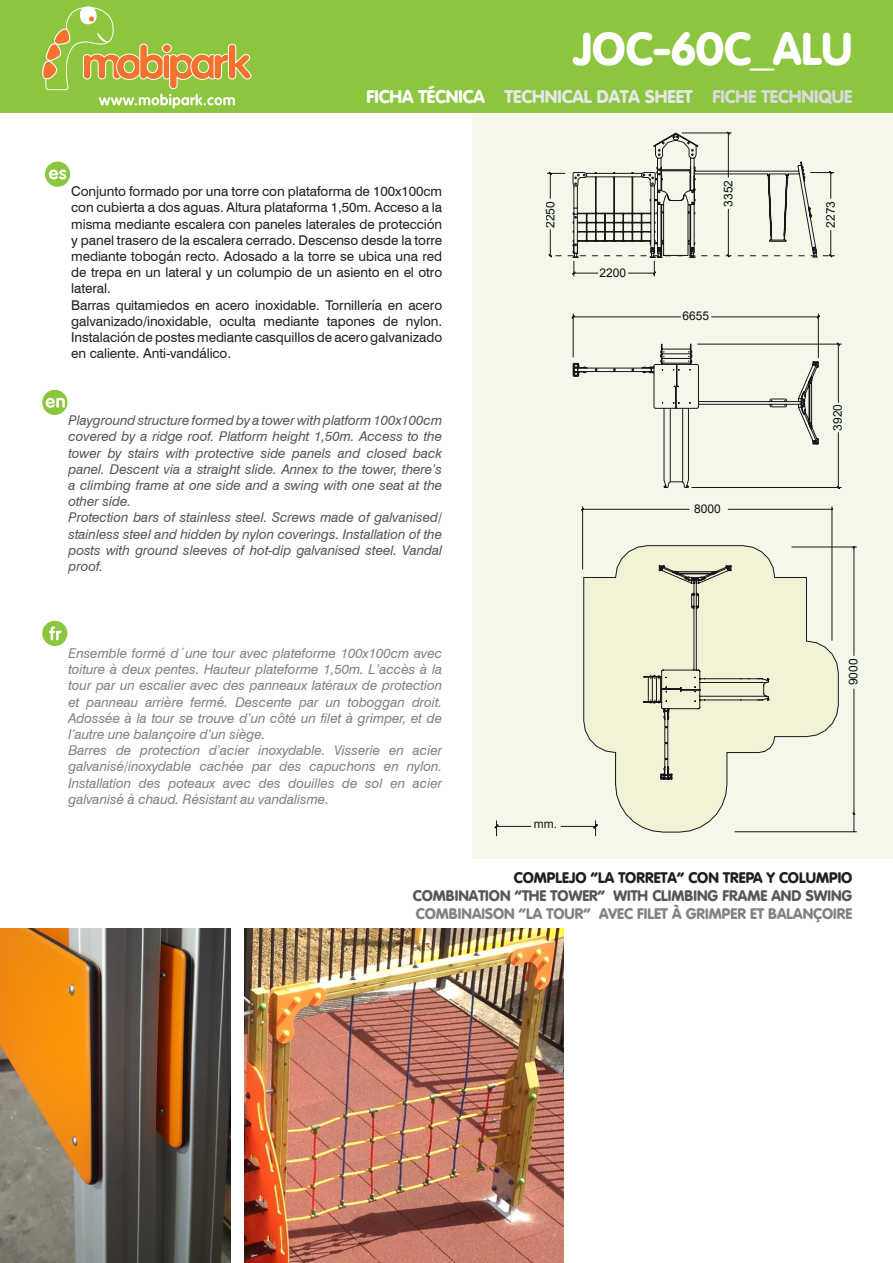
<style>
.page{position:relative;width:893px;height:1263px;background:#fff}
.page>*{position:absolute;margin:0;border:0;box-sizing:border-box;transform-origin:0 0}
.t1{font:900 45px "VAG Rounded Black S Si";color:#fff}
.t2{font:900 18px "VAG Rounded Black S Si";color:#e6e7e9}
.t3{font:900 15px "VAG Rounded Black S Si";color:#808285}
.t4{font:900 15px "VAG Rounded Black S Si";color:#57585a}
.t5{font:900 15px "VAG Rounded Black S Si";color:#231f20}
.t6{font:13.5px/16.2px "Swiss 721 BT";letter-spacing:-.005em;color:#231f20;text-align:justify}
.t7{font:italic 13.5px/16.2px "Swiss 721 BT";letter-spacing:-.005em;color:#808285;text-align:justify}
.t8{font:italic 13.5px/16.2px "Swiss 721 BT";letter-spacing:-.005em;color:#57585a;text-align:justify}
.t9{font:12px "Arial";color:#080d0d}
.t10{font:12px "Arial";color:#1a171c}
.s1{color:#fff}
.s2{color:#d9dadc}
</style>
<div class="page">
<div style="left:0;top:0;width:893px;height:113px;background:#8bc63e"></div>
<svg style="left:42px;top:6px;width:210px;height:103px"></svg>
<div style="left:45px;top:162px;width:25px;height:25px;background:#8bc63e;border-radius:50%"></div>
<svg style="left:49px;top:169px;width:17px;height:10px"></svg>
<div style="left:42px;top:621px;width:25px;height:25px;background:#8bc63e;border-radius:50%"></div>
<svg style="left:49px;top:626px;width:13px;height:14px"></svg>
<div style="left:42px;top:390px;width:25px;height:25px;background:#8bc63e;border-radius:50%"></div>
<svg style="left:46px;top:398px;width:19px;height:10px"></svg>
<div style="left:473px;top:113px;width:420px;height:745px;background:#f4f8e8"></div>
<img style="left:245px;top:928px;width:319px;height:335px">
<img style="left:0;top:928px;width:230px;height:335px">
<svg style="left:494px;top:131px;width:363px;height:705px"></svg>
<p class="t1" style="left:573px;top:22px;width:281px">JOC-60C_ALU</p>
<p class="t2" style="left:367px;top:85px;width:487px"><span class="s1">FICHA TÉCNICA</span> TECHNICAL DATA SHEET <span class="s2">FICHE TECHNIQUE</span></p>
<p class="t6" style="left:71px;top:183px;width:373px">Conjunto formado por una torre con plataforma de 100x100cm con cubierta a dos aguas. Altura plataforma 1,50m. Acceso a la misma mediante escalera con paneles laterales de protección y panel trasero de la escalera cerrado. Descenso desde la torre mediante tobogán recto. Adosado a la torre se ubica una red de trepa en un lateral y un columpio de un asiento en el otro lateral.</p>
<p class="t6" style="left:71px;top:296px;width:372px">Barras quitamiedos en acero inoxidable. Tornillería en acero galvanizado/inoxidable, oculta mediante tapones de nylon.<br>Instalación de postes mediante casquillos de acero galvanizado en caliente. Anti-vandálico.</p>
<p class="t8" style="left:68px;top:412px;width:375px">Playground structure formed by a tower with platform 100x100cm covered by a ridge roof. Platform height 1,50m. Access to the tower by stairs with protective side panels and closed back panel. Descent via a straight slide. Annex to the tower, there’s a climbing frame at one side and a swing with one seat at the other side.</p>
<p class="t8" style="left:68px;top:509px;width:375px">Protection bars of stainless steel. Screws made of galvanised/ stainless steel and hidden by nylon coverings. Installation of the posts with ground sleeves of hot-dip galvanised steel. Vandal proof.</p>
<p class="t7" style="left:68px;top:645px;width:375px">Ensemble formé d´une tour avec plateforme 100x100cm avec toiture à deux pentes. Hauteur plateforme 1,50m. L’accès à la tour par un escalier avec des panneaux latéraux de protection et panneau arrière fermé. Descente par un toboggan droit.<br>Adossée à la tour se trouve d’un côté un filet à grimper, et de l’autre une balançoire d’un siège.</p>
<p class="t7" style="left:68px;top:742px;width:375px">Barres de protection d’acier inoxydable. Visserie en acier galvanisé/inoxydable cachée par des capuchons en nylon.<br>Installation des poteaux avec des douilles de sol en acier galvanisé à chaud. Résistant au vandalisme.</p>
<p class="t9" style="left:542px;top:228px;width:28px;rotate:-90deg">2250</p>
<p class="t9" style="left:599px;top:265px;width:28px">2200</p>
<p class="t9" style="left:720px;top:207px;width:28px;rotate:-90deg">3352</p>
<p class="t9" style="left:682px;top:308px;width:28px">6655</p>
<p class="t9" style="left:694px;top:500px;width:28px">8000</p>
<p class="t10" style="left:534px;top:816px;width:25px">mm.</p>
<p class="t9" style="left:822px;top:228px;width:28px;rotate:-90deg">2273</p>
<p class="t9" style="left:829px;top:431px;width:28px;rotate:-90deg">3920</p>
<p class="t9" style="left:845px;top:685px;width:28px;rotate:-90deg">9000</p>
<p class="t5" style="left:514px;top:868px;width:340px">COMPLEJO “LA TORRETA” CON TREPA Y COLUMPIO</p>
<p class="t4" style="left:413px;top:886px;width:441px">COMBINATION “THE TOWER” WITH CLIMBING FRAME AND SWING</p>
<p class="t3" style="left:416px;top:904px;width:438px">COMBINAISON “LA TOUR” AVEC FILET À GRIMPER ET BALANÇOIRE</p>
</div>
